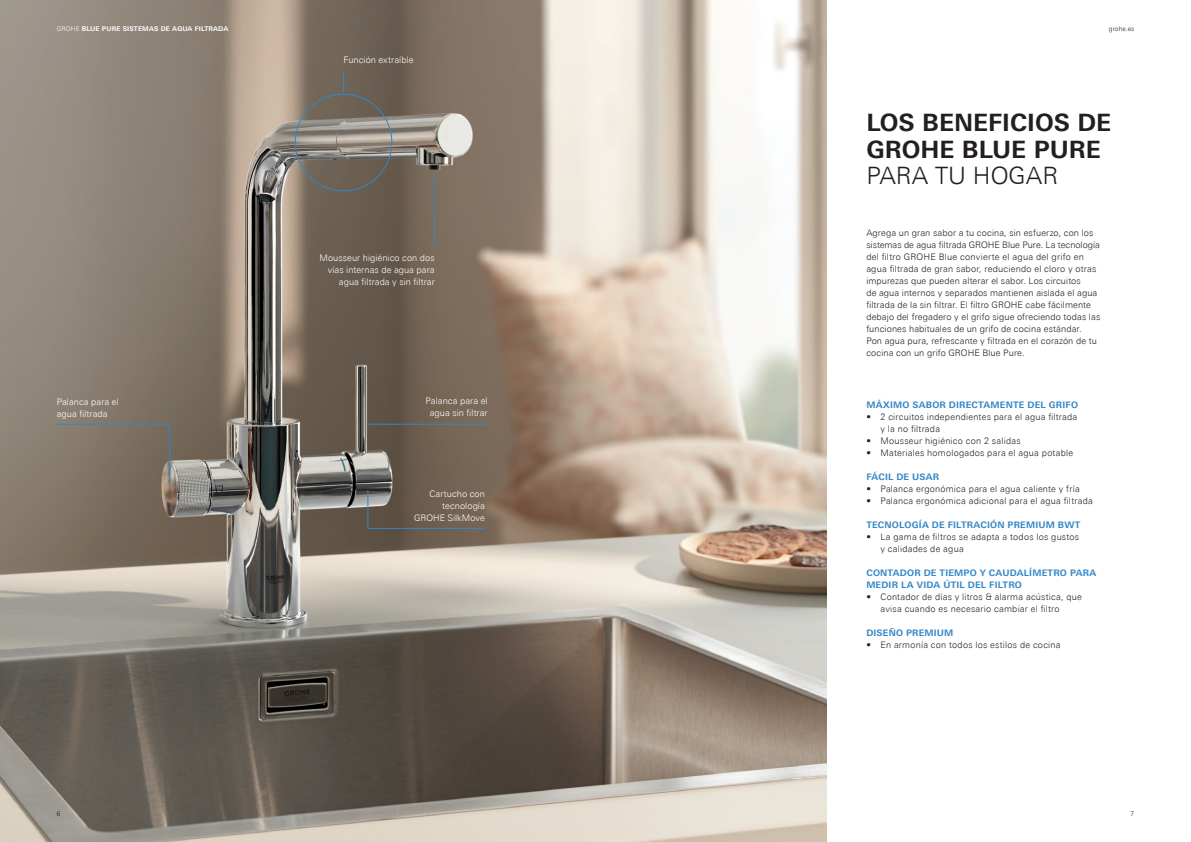
<style>
.page{position:relative;width:1191px;height:842px;background:#fff}
.page>*{position:absolute;margin:0;border:0;box-sizing:border-box;transform-origin:0 0}
.t1{font:700 24px/26.4px "Univers Next Pro";color:#231f20}
.t2{font:300 24px "Univers Next Pro";color:#231f20}
.t3{font:300 9px/12px "Univers Next Pro";letter-spacing:.02em;color:#231f20}
.t4{font:300 9px/12px "Univers Next Pro";letter-spacing:.005em;color:#fff;text-align:right}
.t5{font:700 9px/12px "Univers Next Pro";letter-spacing:.02em;color:#3486c6}
.t6{font:700 6.5px "Univers Next Pro";letter-spacing:.02em;color:#fff}
.t7{font:300 6.5px "Univers Next Pro";color:#231f20}
.s1{font-weight:300}
</style>
<div class="page">
<img style="left:0;top:0;width:826px;height:842px">
<hr style="left:57px;top:424px;width:113px;height:1px;background:#3486c6">
<hr style="left:367px;top:424px;width:121px;height:1px;background:#3486c6">
<hr style="left:367px;top:528px;width:118px;height:1px;background:#3486c6">
<hr style="left:367px;top:490px;width:1px;height:38px;background:#3486c6">
<hr style="left:169px;top:425px;width:1px;height:62px;background:#3486c6">
<svg style="left:343px;top:70px;width:1px;height:24px"></svg>
<hr style="left:434px;top:175px;width:1px;height:72px;background:#3486c6">
<p class="t6" style="left:57px;top:25px;width:173px"><span class="s1">GROHE</span> BLUE PURE SISTEMAS DE AGUA FILTRADA</p>
<p class="t7" style="left:1108px;top:25px;width:27px">grohe.es</p>
<p class="t4" style="left:343px;top:54px;width:72px">Función extraíble</p>
<p class="t4" style="left:319px;top:252px;width:117px">Mousseur higiénico con dos vías internas de agua para agua filtrada y sin filtrar</p>
<p class="t4" style="left:57px;top:395px;width:64px;text-align:left">Palanca para el agua filtrada</p>
<p class="t4" style="left:425px;top:395px;width:64px;text-align:center">Palanca para el agua sin filtrar</p>
<p class="t4" style="left:414px;top:487px;width:72px">Cartucho con tecnología<br>GROHE SilkMove</p>
<h1 class="t1" style="left:866px;top:110px;width:246px">LOS BENEFICIOS DE<br>GROHE BLUE PURE</h1>
<h1 class="t2" style="left:866px;top:162px;width:193px">PARA TU HOGAR</h1>
<p class="t3" style="left:866px;top:227px;width:235px">Agrega un gran sabor a tu cocina, sin esfuerzo, con los sistemas de agua filtrada GROHE Blue Pure. La tecnología del filtro GROHE Blue convierte el agua del grifo en agua filtrada de gran sabor, reduciendo el cloro y otras impurezas que pueden alterar el sabor. Los circuitos<br>de agua internos y separados mantienen aislada el agua filtrada de la sin filtrar. El filtro GROHE cabe fácilmente debajo del fregadero y el grifo sigue ofreciendo todas las funciones habituales de un grifo de cocina estándar.<br>Pon agua pura, refrescante y filtrada en el corazón de tu cocina con un grifo GROHE Blue Pure.</p>
<p class="t5" style="left:866px;top:399px;width:213px">MÁXIMO SABOR DIRECTAMENTE DEL GRIFO</p>
<p class="t3" style="left:880px;top:411px;width:198px;text-indent:-14px">• 2 circuitos independientes para el agua filtrada y la no filtrada</p>
<p class="t3" style="left:866px;top:435px;width:156px">• Mousseur higiénico con 2 salidas</p>
<p class="t3" style="left:866px;top:447px;width:208px">• Materiales homologados para el agua potable</p>
<p class="t5" style="left:866px;top:471px;width:74px">FÁCIL DE USAR</p>
<p class="t3" style="left:866px;top:483px;width:215px">• Palanca ergonómica para el agua caliente y fría</p>
<p class="t3" style="left:866px;top:495px;width:228px">• Palanca ergonómica adicional para el agua filtrada</p>
<p class="t5" style="left:866px;top:519px;width:216px">TECNOLOGÍA DE FILTRACIÓN PREMIUM BWT</p>
<p class="t3" style="left:880px;top:531px;width:200px;text-indent:-14px">• La gama de filtros se adapta a todos los gustos y calidades de agua</p>
<p class="t5" style="left:866px;top:567px;width:232px">CONTADOR DE TIEMPO Y CAUDALÍMETRO PARA<br>MEDIR LA VIDA ÚTIL DEL FILTRO</p>
<p class="t3" style="left:880px;top:591px;width:203px;text-indent:-14px">• Contador de días y litros &amp; alarma acústica, que avisa cuando es necesario cambiar el filtro</p>
<p class="t5" style="left:866px;top:627px;width:88px">DISEÑO PREMIUM</p>
<p class="t3" style="left:866px;top:639px;width:196px">• En armonía con todos los estilos de cocina</p>
<p class="t7" style="left:57px;top:810px;width:5px">6</p>
<p class="t7" style="left:1130px;top:810px;width:5px">7</p>
</div>
